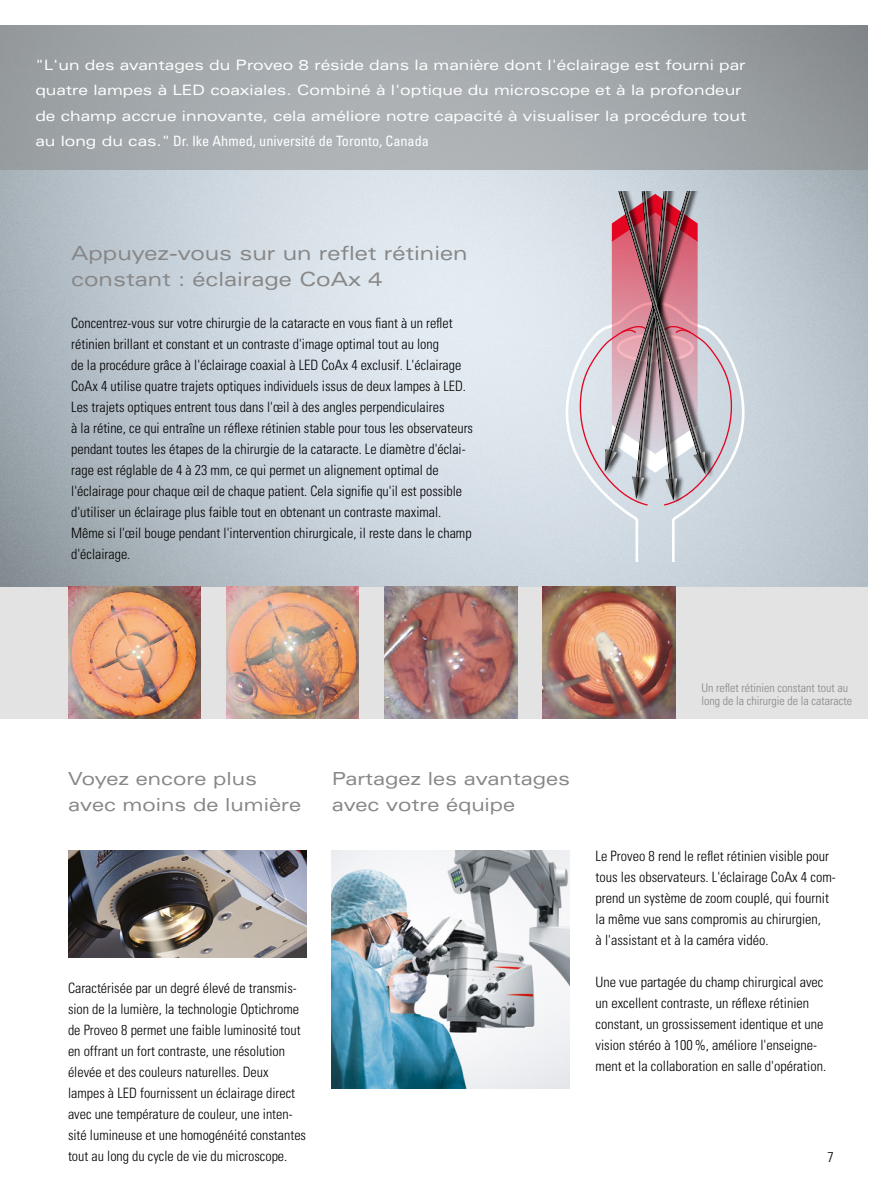
<style>
.page{position:relative;width:893px;height:1191px;background:#fff}
.page>*{position:absolute;margin:0;border:0;box-sizing:border-box;transform-origin:0 0}
.t1{font:expanded 19.5px/25.5px "Univers LT Std";color:#878787}
.t2{font:expanded 18px/25.5px "Univers LT Std";color:#878787}
.t3{font:300 condensed 14.25px/21px "Univers LT Std";color:#000}
.t4{font:expanded 14.25px/25.5px "Univers LT Std";color:#fff}
.t5{font:300 condensed 12px/12.8px "Univers LT Std";color:#878787}
.s1{font-stretch:condensed}
</style>
<div class="page">
<img style="left:108px;top:170px;width:759px;height:417px">
<div style="left:0;top:587px;width:867px;height:132px;background:#e3e3e3"></div>
<img style="left:0;top:170px;width:108px;height:417px">
<svg style="left:564px;top:300px;width:180px;height:261px;background:#d2dbe3"></svg>
<svg style="left:579px;top:191px;width:154px;height:315px;background:#bea8b1"></svg>
<img style="left:68px;top:850px;width:238px;height:107px">
<img style="left:68px;top:587px;width:133px;height:132px">
<img style="left:226px;top:587px;width:133px;height:132px">
<img style="left:384px;top:587px;width:133px;height:132px">
<img style="left:543px;top:587px;width:132px;height:132px">
<img style="left:332px;top:850px;width:238px;height:239px">
<svg style="left:0;top:26px;width:867px;height:144px;background:#a1a6a9"></svg>
<p class="t4" style="left:35px;top:52px;width:712px">"L'un des avantages du Proveo 8 réside dans la manière dont l'éclairage est fourni par quatre lampes à LED coaxiales. Combiné à l'optique du microscope et à la profondeur de champ accrue innovante, cela améliore notre capacité à visualiser la procédure tout au long du cas." <span class="s1">Dr. Ike Ahmed, université de Toronto, Canada</span></p>
<h1 class="t1" style="left:71px;top:240px;width:398px">Appuyez-vous sur un reflet rétinien constant : éclairage CoAx 4</h1>
<p class="t3" style="left:71px;top:312px;width:403px">Concentrez-vous sur votre chirurgie de la cataracte en vous fiant à un reflet rétinien brillant et constant et un contraste d'image optimal tout au long<br>de la procédure grâce à l'éclairage coaxial à LED CoAx 4 exclusif. L'éclairage CoAx 4 utilise quatre trajets optiques individuels issus de deux lampes à LED.<br>Les trajets optiques entrent tous dans l'œil à des angles perpendiculaires<br>à la rétine, ce qui entraîne un réflexe rétinien stable pour tous les observateurs pendant toutes les étapes de la chirurgie de la cataracte. Le diamètre d'éclai&shy;rage est réglable de 4 à 23 mm, ce qui permet un alignement optimal de l'éclairage pour chaque œil de chaque patient. Cela signifie qu'il est possible d'utiliser un éclairage plus faible tout en obtenant un contraste maximal.<br>Même si l'œil bouge pendant l'intervention chirurgicale, il reste dans le champ d'éclairage.</p>
<p class="t2" style="left:68px;top:765px;width:235px">Voyez encore plus avec moins de lumière</p>
<p class="t3" style="left:68px;top:977px;width:240px">Caractérisée par un degré élevé de transmis&shy;sion de la lumière, la technologie Optichrome de Proveo 8 permet une faible luminosité tout en offrant un fort contraste, une résolution élevée et des couleurs naturelles. Deux lampes à LED fournissent un éclairage direct avec une température de couleur, une inten&shy;sité lumineuse et une homogénéité constantes tout au long du cycle de vie du microscope.</p>
<p class="t2" style="left:332px;top:765px;width:240px">Partagez les avantages avec votre équipe</p>
<p class="t5" style="left:702px;top:681px;width:152px">Un reflet rétinien constant tout au long de la chirurgie de la cataracte</p>
<p class="t3" style="left:596px;top:845px;width:242px">Le Proveo 8 rend le reflet rétinien visible pour tous les observateurs. L'éclairage CoAx 4 com&shy;prend un système de zoom couplé, qui fournit la même vue sans compromis au chirurgien,<br>à l'assistant et à la caméra vidéo.</p>
<p class="t3" style="left:596px;top:971px;width:232px">Une vue partagée du champ chirurgical avec un excellent contraste, un réflexe rétinien constant, un grossissement identique et une vision stéréo à 100%, améliore l'enseigne&shy;ment et la collaboration en salle d'opération.</p>
<p class="t3" style="left:828px;top:1146px;width:8px">7</p>
</div>
